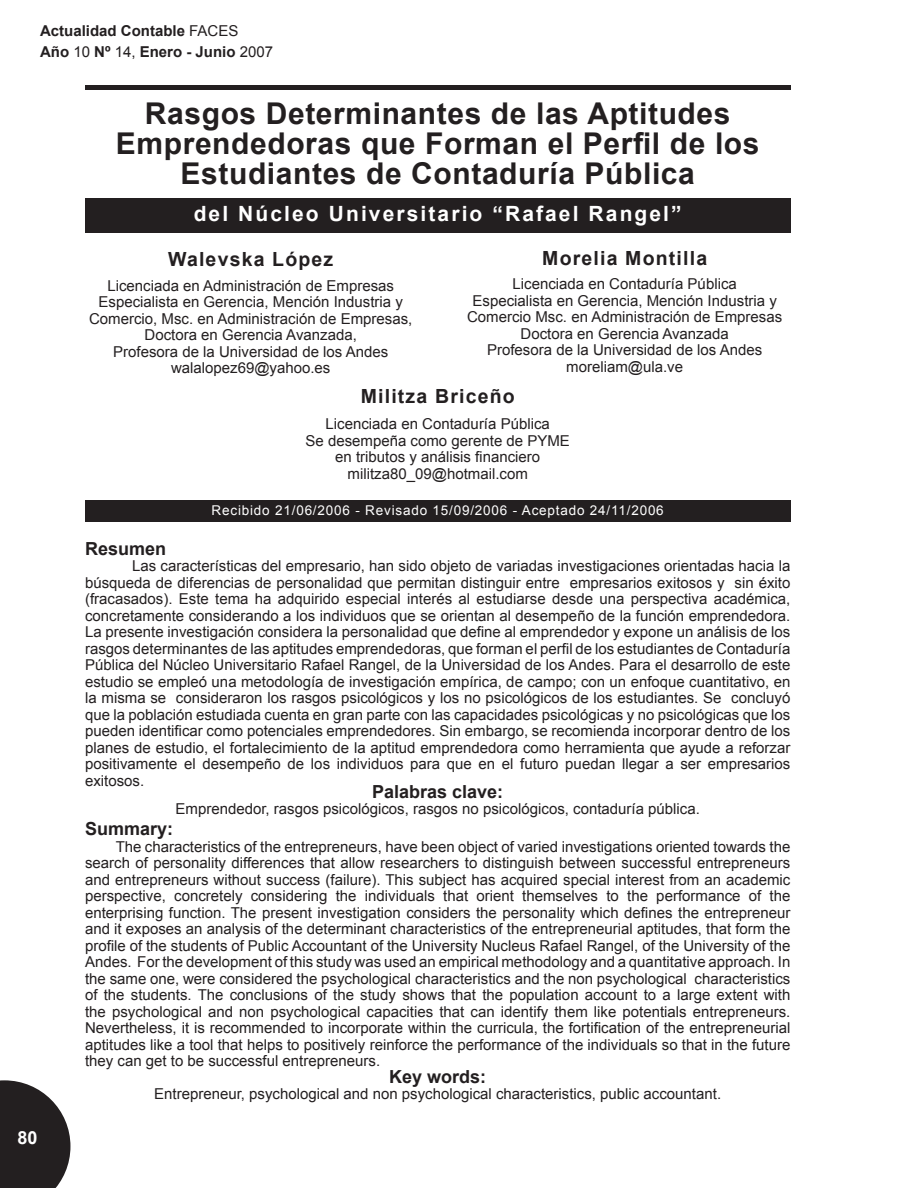
<style>
.page{position:relative;width:918px;height:1188px;background:#fff}
.page>*{position:absolute;margin:0;border:0;box-sizing:border-box;transform-origin:0 0}
.t1{font:700 30px/30px "Arial";letter-spacing:.02em;color:#231f20;text-align:center}
.t2{font:700 21px "Arial";letter-spacing:.1em;color:#fff}
.t3{font:700 19.5px "Arial";letter-spacing:.06em;color:#231f20}
.t4{font:700 18px "Arial";color:#231f20}
.t5{font:700 18px "Arial";color:#fff}
.t6{font:15px/16.5px "Arial";color:#231f20;text-align:justify}
.t7{font:700 15px "Arial";color:#231f20}
.t8{font:13.5px "Arial";letter-spacing:.06em;color:#fff}
.s1{font-weight:400}
</style>
<div class="page">
<svg style="left:0;top:1080px;width:70px;height:108px;background:#433f40"></svg>
<div style="left:85px;top:500px;width:705px;height:22px;background:#231f20"></div>
<div style="left:85px;top:85px;width:705px;height:5px;background:#231f20"></div>
<div style="left:85px;top:198px;width:705px;height:35px;background:#231f20"></div>
<p class="t7" style="left:40px;top:21px;width:200px">Actualidad Contable <span class="s1">FACES</span></p>
<p class="t7" style="left:40px;top:42px;width:235px">Año <span class="s1">10</span> Nº <span class="s1">14,</span> Enero - Junio <span class="s1">2007</span></p>
<p class="t1" style="left:116px;top:100px;width:645px">Rasgos Determinantes de las Aptitudes<br>Emprendedoras que Forman el Perfil de los<br>Estudiantes de Contaduría Pública</p>
<p class="t2" style="left:194px;top:200px;width:490px">del Núcleo Universitario “Rafael Rangel”</p>
<p class="t3" style="left:168px;top:247px;width:167px">Walevska López</p>
<p class="t6" style="left:107px;top:278px;width:288px">Licenciada en Administración de Empresas</p>
<p class="t6" style="left:89px;top:294px;width:325px;text-align:center">Especialista en Gerencia, Mención Industria y<br>Comercio, Msc. en Administración de Empresas,</p>
<p class="t6" style="left:145px;top:327px;width:214px">Doctora en Gerencia Avanzada,</p>
<p class="t6" style="left:113px;top:344px;width:277px">Profesora de la Universidad de los Andes</p>
<p class="t6" style="left:171px;top:360px;width:161px">walalopez69@yahoo.es</p>
<p class="t3" style="left:542px;top:245px;width:166px">Morelia Montilla</p>
<p class="t6" style="left:513px;top:276px;width:226px">Licenciada en Contaduría Pública</p>
<p class="t6" style="left:467px;top:293px;width:317px;text-align:center">Especialista en Gerencia, Mención Industria y<br>Comercio Msc. en Administración de Empresas</p>
<p class="t6" style="left:521px;top:326px;width:210px">Doctora en Gerencia Avanzada</p>
<p class="t6" style="left:487px;top:342px;width:277px">Profesora de la Universidad de los Andes</p>
<p class="t6" style="left:566px;top:359px;width:118px">moreliam@ula.ve</p>
<p class="t3" style="left:361px;top:383px;width:155px">Militza Briceño</p>
<p class="t6" style="left:326px;top:416px;width:226px">Licenciada en Contaduría Pública</p>
<p class="t6" style="left:306px;top:433px;width:266px">Se desempeña como gerente de PYME</p>
<p class="t6" style="left:335px;top:449px;width:207px">en tributos y análisis financiero</p>
<p class="t6" style="left:348px;top:466px;width:182px">militza80_09@hotmail.com</p>
<p class="t8" style="left:212px;top:502px;width:454px">Recibido 21/06/2006 - Revisado 15/09/2006 - Aceptado 24/11/2006</p>
<p class="t5" style="left:17px;top:1126px;width:22px">80</p>
<p class="t4" style="left:85px;top:536px;width:83px">Resumen</p>
<p class="t6" style="left:85px;top:558px;width:707px;text-indent:47px">Las características del empresario, han sido objeto de variadas investigaciones orientadas hacia la búsqueda de diferencias de personalidad que permitan distinguir entre empresarios exitosos y sin éxito (fracasados). Este tema ha adquirido especial interés al estudiarse desde una perspectiva académica, concretamente considerando a los individuos que se orientan al desempeño de la función emprendedora.<br>La presente investigación considera la personalidad que define al emprendedor y expone un análisis de los rasgos determinantes de las aptitudes emprendedoras, que forman el perfil de los estudiantes de Contaduría Pública del Núcleo Universitario Rafael Rangel, de la Universidad de los Andes. Para el desarrollo de este estudio se empleó una metodología de investigación empírica, de campo; con un enfoque cuantitativo, en la misma se consideraron los rasgos psicológicos y los no psicológicos de los estudiantes. Se concluyó que la población estudiada cuenta en gran parte con las capacidades psicológicas y no psicológicas que los pueden identificar como potenciales emprendedores. Sin embargo, se recomienda incorporar dentro de los planes de estudio, el fortalecimiento de la aptitud emprendedora como herramienta que ayude a reforzar positivamente el desempeño de los individuos para que en el futuro puedan llegar a ser empresarios exitosos.</p>
<p class="t4" style="left:372px;top:779px;width:133px">Palabras clave:</p>
<p class="t6" style="left:176px;top:801px;width:526px">Emprendedor, rasgos psicológicos, rasgos no psicológicos, contaduría pública.</p>
<p class="t4" style="left:85px;top:817px;width:90px">Summary:</p>
<p class="t6" style="left:85px;top:838px;width:707px;text-indent:31px">The characteristics of the entrepreneurs, have been object of varied investigations oriented towards the search of personality differences that allow researchers to distinguish between successful entrepreneurs and entrepreneurs without success (failure). This subject has acquired special interest from an academic perspective, concretely considering the individuals that orient themselves to the performance of the enterprising function. The present investigation considers the personality which defines the entrepreneur and it exposes an analysis of the determinant characteristics of the entrepreneurial aptitudes, that form the profile of the students of Public Accountant of the University Nucleus Rafael Rangel, of the University of the Andes. For the development of this study was used an empirical methodology and a quantitative approach. In the same one, were considered the psychological characteristics and the non psychological characteristics of the students. The conclusions of the study shows that the population account to a large extent with the psychological and non psychological capacities that can identify them like potentials entrepreneurs.<br>Nevertheless, it is recommended to incorporate within the curricula, the fortification of the entrepreneurial aptitudes like a tool that helps to positively reinforce the performance of the individuals so that in the future they can get to be successful entrepreneurs.</p>
<p class="t4" style="left:389px;top:1064px;width:99px">Key words:</p>
<p class="t6" style="left:154px;top:1086px;width:568px">Entrepreneur, psychological and non psychological characteristics, public accountant.</p>
</div>
